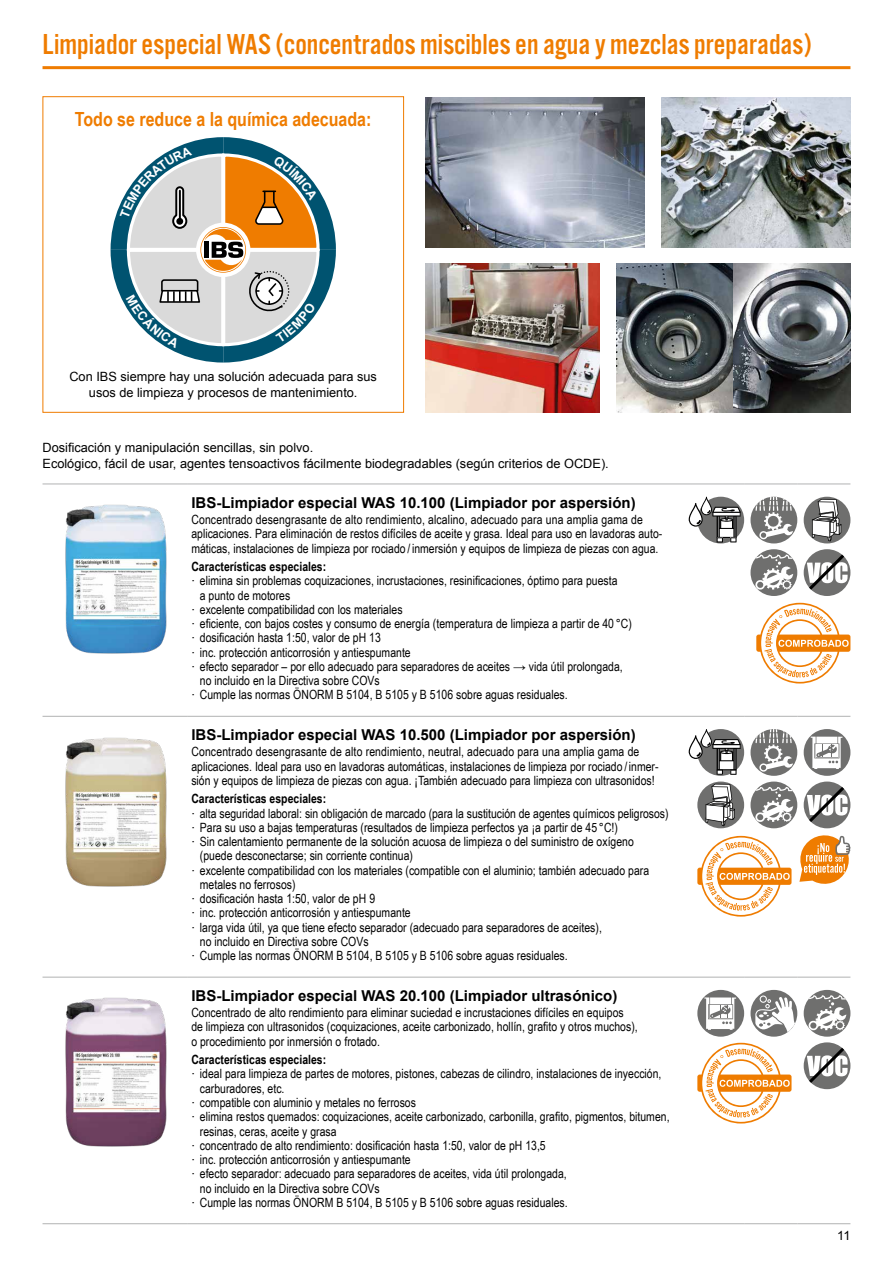
<style>
.page{position:relative;width:893px;height:1263px;background:#fff}
.page>*{position:absolute;margin:0;border:0;box-sizing:border-box;transform-origin:0 0}
.t1{font:30px "Alternate Got No 3 D";color:#ef7c00}
.t2{font:700 19.5px "Arial Narrow";color:#ef7c00}
.t3{font:700 15px "Arial";color:#000}
.t4{font:12.75px/14.2px "Arial Narrow";color:#000}
.t5{font:12.75px/15.8px "Arial";color:#000}
.t6{font:700 12.75px "Arial Narrow";color:#000}
.s1{font-family:"Arial"}
</style>
<div class="page">
<hr style="left:43px;top:66px;width:807px;height:3px;background:#ef7c00">
<hr style="left:43px;top:484px;width:144px;height:1px;background:#b1b2b3">
<hr style="left:187px;top:484px;width:504px;height:1px;background:#b1b2b3">
<hr style="left:691px;top:484px;width:53px;height:1px;background:#b1b2b3">
<hr style="left:744px;top:484px;width:53px;height:1px;background:#b1b2b3">
<hr style="left:797px;top:484px;width:53px;height:1px;background:#b1b2b3">
<hr style="left:43px;top:716px;width:144px;height:1px;background:#b1b2b3">
<hr style="left:187px;top:716px;width:504px;height:1px;background:#b1b2b3">
<hr style="left:691px;top:716px;width:53px;height:1px;background:#b1b2b3">
<hr style="left:744px;top:716px;width:53px;height:1px;background:#b1b2b3">
<hr style="left:797px;top:716px;width:53px;height:1px;background:#b1b2b3">
<hr style="left:43px;top:977px;width:144px;height:1px;background:#b1b2b3">
<hr style="left:187px;top:977px;width:504px;height:1px;background:#b1b2b3">
<hr style="left:691px;top:977px;width:53px;height:1px;background:#b1b2b3">
<hr style="left:744px;top:977px;width:53px;height:1px;background:#b1b2b3">
<hr style="left:797px;top:977px;width:53px;height:1px;background:#b1b2b3">
<hr style="left:43px;top:1223px;width:144px;height:1px;background:#b1b2b3">
<hr style="left:187px;top:1223px;width:504px;height:1px;background:#b1b2b3">
<hr style="left:691px;top:1223px;width:53px;height:1px;background:#b1b2b3">
<hr style="left:744px;top:1223px;width:53px;height:1px;background:#b1b2b3">
<hr style="left:797px;top:1223px;width:53px;height:1px;background:#b1b2b3">
<img style="left:65px;top:504px;width:102px;height:150px">
<div style="left:697px;top:497px;width:47px;height:46px;background:#6f6f6e;border-radius:50%"></div>
<svg style="left:688px;top:497px;width:53px;height:45px"></svg>
<div style="left:750px;top:497px;width:47px;height:46px;background:#6f6f6e;border-radius:50%"></div>
<svg style="left:755px;top:497px;width:38px;height:43px"></svg>
<div style="left:750px;top:549px;width:47px;height:47px;background:#6f6f6e;border-radius:50%"></div>
<svg style="left:755px;top:555px;width:38px;height:35px"></svg>
<div style="left:804px;top:497px;width:46px;height:46px;background:#6f6f6e;border-radius:50%"></div>
<svg style="left:812px;top:499px;width:29px;height:42px"></svg>
<div style="left:804px;top:549px;width:46px;height:47px;background:#6f6f6e;border-radius:50%"></div>
<svg style="left:807px;top:555px;width:41px;height:35px"></svg>
<img style="left:65px;top:737px;width:102px;height:150px">
<div style="left:697px;top:729px;width:47px;height:47px;background:#6f6f6e;border-radius:50%"></div>
<svg style="left:688px;top:729px;width:53px;height:46px"></svg>
<svg style="left:697px;top:781px;width:47px;height:47px"></svg>
<svg style="left:706px;top:784px;width:29px;height:42px"></svg>
<div style="left:750px;top:729px;width:47px;height:47px;background:#6f6f6e;border-radius:50%"></div>
<svg style="left:755px;top:729px;width:38px;height:43px"></svg>
<div style="left:750px;top:781px;width:47px;height:47px;background:#6f6f6e;border-radius:50%"></div>
<svg style="left:755px;top:787px;width:38px;height:36px"></svg>
<div style="left:804px;top:729px;width:46px;height:47px;background:#6f6f6e;border-radius:50%"></div>
<svg style="left:811px;top:737px;width:31px;height:32px"></svg>
<div style="left:804px;top:781px;width:46px;height:47px;background:#6f6f6e;border-radius:50%"></div>
<svg style="left:807px;top:787px;width:41px;height:35px"></svg>
<svg style="left:799px;top:835px;width:52px;height:49px"></svg>
<img style="left:65px;top:997px;width:102px;height:150px">
<div style="left:697px;top:990px;width:47px;height:47px;background:#6f6f6e;border-radius:50%"></div>
<svg style="left:704px;top:997px;width:32px;height:33px"></svg>
<div style="left:750px;top:990px;width:47px;height:47px;background:#6f6f6e;border-radius:50%"></div>
<svg style="left:755px;top:995px;width:40px;height:37px"></svg>
<div style="left:804px;top:990px;width:46px;height:47px;background:#6f6f6e;border-radius:50%"></div>
<svg style="left:808px;top:995px;width:38px;height:36px"></svg>
<div style="left:804px;top:1042px;width:46px;height:47px;background:#6f6f6e;border-radius:50%"></div>
<svg style="left:807px;top:1048px;width:41px;height:35px"></svg>
<div style="left:43px;top:96px;width:361px;height:317px;border:1px solid #ef7c00"></div>
<img style="left:616px;top:263px;width:234px;height:150px">
<img style="left:661px;top:98px;width:189px;height:149px">
<img style="left:425px;top:98px;width:219px;height:149px">
<img style="left:425px;top:263px;width:175px;height:150px">
<svg style="left:756px;top:603px;width:94px;height:80px"></svg>
<svg style="left:697px;top:836px;width:94px;height:81px"></svg>
<svg style="left:697px;top:1043px;width:94px;height:80px"></svg>
<svg style="left:111px;top:137px;width:225px;height:226px"></svg>
<h1 class="t1" style="left:43px;top:28px;width:770px">Limpiador especial WAS (concentrados miscibles en agua y mezclas preparadas)</h1>
<h2 class="t2" style="left:75px;top:105px;width:298px">Todo se reduce a la química adecuada:</h2>
<p class="t5" style="left:69px;top:369px;width:309px;text-align:center">Con IBS siempre hay una solución adecuada para sus usos de limpieza y procesos de mantenimiento.</p>
<p class="t5" style="left:43px;top:440px;width:568px">Dosificación y manipulación sencillas, sin polvo.<br>Ecológico, fácil de usar, agentes tensoactivos fácilmente biodegradables (según criterios de OCDE).</p>
<p class="t3" style="left:191px;top:492px;width:446px">IBS-Limpiador especial WAS 10.100 (Limpiador por aspersión)</p>
<p class="t4" style="left:191px;top:512px;width:473px">Concentrado desengrasante de alto rendimiento, alcalino, adecuado para una amplia gama de aplicaciones. Para eliminación de restos difíciles de aceite y grasa. Ideal para uso en lavadoras auto&shy;máticas, instalaciones de limpieza por rociado / inmersión y equipos de limpieza de piezas con agua.</p>
<p class="t6" style="left:191px;top:557px;width:136px">Características especiales:</p>
<p class="t4" style="left:191px;top:573px;width:428px"><span class="s1">∙</span> elimina sin problemas coquizaciones, incrustaciones, resinificaciones, óptimo para puesta</p>
<p class="t4" style="left:200px;top:587px;width:92px">a punto de motores</p>
<p class="t4" style="left:191px;top:602px;width:213px"><span class="s1">∙</span> excelente compatibilidad con los materiales</p>
<p class="t4" style="left:191px;top:616px;width:442px"><span class="s1">∙</span> eficiente, con bajos costes y consumo de energía (temperatura de limpieza a partir de 40 °C)</p>
<p class="t4" style="left:191px;top:630px;width:191px"><span class="s1">∙</span> dosificación hasta 1:50, valor de pH 13</p>
<p class="t4" style="left:191px;top:644px;width:221px"><span class="s1">∙</span> inc. protección anticorrosión y antiespumante</p>
<p class="t4" style="left:191px;top:659px;width:433px"><span class="s1">∙</span> efecto separador – por ello adecuado para separadores de aceites → vida útil prolongada,</p>
<p class="t4" style="left:200px;top:673px;width:181px">no incluido en la Directiva sobre COVs</p>
<p class="t4" style="left:191px;top:687px;width:378px"><span class="s1">∙</span> Cumple las normas ÖNORM B 5104, B 5105 y B 5106 sobre aguas residuales.</p>
<p class="t3" style="left:191px;top:724px;width:446px">IBS-Limpiador especial WAS 10.500 (Limpiador por aspersión)</p>
<p class="t4" style="left:191px;top:744px;width:469px">Concentrado desengrasante de alto rendimiento, neutral, adecuado para una amplia gama de aplicaciones. Ideal para uso en lavadoras automáticas, instalaciones de limpieza por rociado / inmer&shy;sión y equipos de limpieza de piezas con agua. ¡También adecuado para limpieza con ultrasonidos!</p>
<p class="t6" style="left:191px;top:789px;width:136px">Características especiales:</p>
<p class="t4" style="left:191px;top:805px;width:479px"><span class="s1">∙</span> alta seguridad laboral: sin obligación de marcado (para la sustitución de agentes químicos peligrosos)</p>
<p class="t4" style="left:191px;top:820px;width:428px"><span class="s1">∙</span> Para su uso a bajas temperaturas (resultados de limpieza perfectos ya ¡a partir de 45 °C!)</p>
<p class="t4" style="left:191px;top:834px;width:444px"><span class="s1">∙</span> Sin calentamiento permanente de la solución acuosa de limpieza o del suministro de oxígeno</p>
<p class="t4" style="left:200px;top:848px;width:215px">(puede desconectarse; sin corriente continua)</p>
<p class="t4" style="left:191px;top:862px;width:459px"><span class="s1">∙</span> excelente compatibilidad con los materiales (compatible con el aluminio; también adecuado para</p>
<p class="t4" style="left:200px;top:877px;width:97px">metales no ferrosos)</p>
<p class="t4" style="left:191px;top:891px;width:185px"><span class="s1">∙</span> dosificación hasta 1:50, valor de pH 9</p>
<p class="t4" style="left:191px;top:905px;width:221px"><span class="s1">∙</span> inc. protección anticorrosión y antiespumante</p>
<p class="t4" style="left:191px;top:919px;width:412px"><span class="s1">∙</span> larga vida útil, ya que tiene efecto separador (adecuado para separadores de aceites),</p>
<p class="t4" style="left:200px;top:934px;width:170px">no incluido en Directiva sobre COVs</p>
<p class="t4" style="left:191px;top:948px;width:378px"><span class="s1">∙</span> Cumple las normas ÖNORM B 5104, B 5105 y B 5106 sobre aguas residuales.</p>
<p class="t3" style="left:191px;top:985px;width:427px">IBS-Limpiador especial WAS 20.100 (Limpiador ultrasónico)</p>
<p class="t4" style="left:191px;top:1005px;width:448px">Concentrado de alto rendimiento para eliminar suciedad e incrustaciones difíciles en equipos de limpieza con ultrasonidos (coquizaciones, aceite carbonizado, hollín, grafito y otros muchos), o procedimiento por inmersión o frotado.</p>
<p class="t6" style="left:191px;top:1050px;width:136px">Características especiales:</p>
<p class="t4" style="left:191px;top:1066px;width:472px"><span class="s1">∙</span> ideal para limpieza de partes de motores, pistones, cabezas de cilindro, instalaciones de inyección,</p>
<p class="t4" style="left:200px;top:1080px;width:86px">carburadores, etc.</p>
<p class="t4" style="left:191px;top:1095px;width:226px"><span class="s1">∙</span> compatible con aluminio y metales no ferrosos</p>
<p class="t4" style="left:191px;top:1109px;width:480px"><span class="s1">∙</span> elimina restos quemados: coquizaciones, aceite carbonizado, carbonilla, grafito, pigmentos, bitumen,</p>
<p class="t4" style="left:200px;top:1123px;width:138px">resinas, ceras, aceite y grasa</p>
<p class="t4" style="left:191px;top:1138px;width:356px"><span class="s1">∙</span> concentrado de alto rendimiento: dosificación hasta 1:50, valor de pH 13,5</p>
<p class="t4" style="left:191px;top:1152px;width:221px"><span class="s1">∙</span> inc. protección anticorrosión y antiespumante</p>
<p class="t4" style="left:191px;top:1166px;width:377px"><span class="s1">∙</span> efecto separador: adecuado para separadores de aceites, vida útil prolongada,</p>
<p class="t4" style="left:200px;top:1180px;width:181px">no incluido en la Directiva sobre COVs</p>
<p class="t4" style="left:191px;top:1195px;width:378px"><span class="s1">∙</span> Cumple las normas ÖNORM B 5104, B 5105 y B 5106 sobre aguas residuales.</p>
<p class="t5" style="left:837px;top:1227px;width:15px">11</p>
</div>
